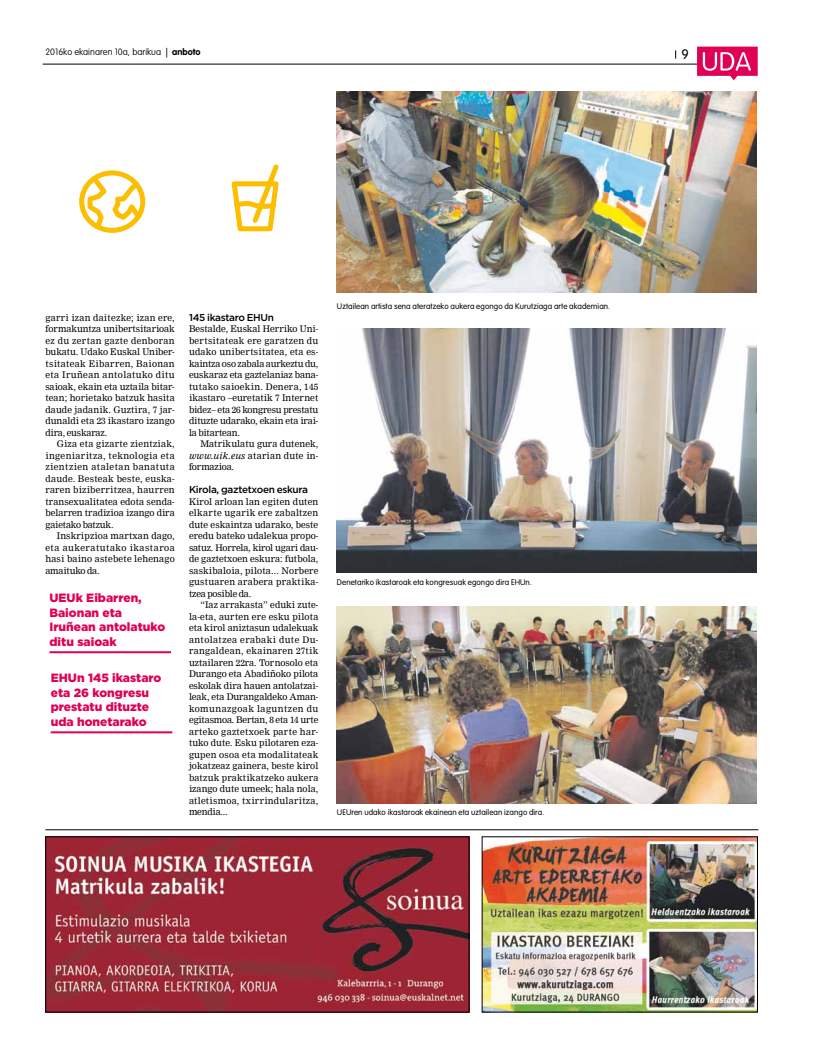
<style>
.page{position:relative;width:823px;height:1055px;background:#fff}
.page>*{position:absolute;margin:0;border:0;box-sizing:border-box;transform-origin:0 0}
.t1{font:300 13.7px "VAG Rounded";color:#000}
.t2{font:900 12px/14.4px "Gotham";color:#e00056}
.t3{font:500 10px "Gotham";letter-spacing:-.03em;color:#000}
.t4{font:100 9.1px "VAG Rounded";color:#000}
.t5{font:9px/11.5px "Nimrod";color:#000;text-align:justify}
.t6{font:300 8px "VAG Rounded";letter-spacing:.01em;color:#000}
.s1{font-weight:300}
.s2{font-weight:700}
.s3{font-style:italic}
</style>
<div class="page">
<img style="left:483px;top:838px;width:272px;height:172px">
<img style="left:47px;top:838px;width:420px;height:172px">
<div style="left:45px;top:836px;width:424px;height:176px;border:1px solid #000"></div>
<hr style="left:45px;top:829px;width:713px;height:1px;background:#000">
<hr style="left:43px;top:64px;width:711px;height:1px;background:#000">
<svg style="left:696px;top:47px;width:61px;height:33px"></svg>
<svg style="left:79px;top:170px;width:67px;height:63px"></svg>
<svg style="left:231px;top:164px;width:48px;height:68px"></svg>
<img style="left:336px;top:91px;width:420px;height:201px">
<img style="left:336px;top:328px;width:420px;height:244px">
<img style="left:336px;top:606px;width:420px;height:198px">
<hr style="left:49px;top:651px;width:122px;height:2px;background:#e00056">
<hr style="left:51px;top:731px;width:121px;height:2px;background:#e00056">
<p class="t4" style="left:45px;top:47px;width:157px">2016ko ekainaren 10a, barikua <span class="s1">|</span> <span class="s2">anboto</span></p>
<h1 class="t1" style="left:681px;top:46px;width:9px">9</h1>
<p class="t5" style="left:45px;top:312px;width:131px">garri izan daitezke; izan ere, formakuntza unibertsitarioak ez du zertan gazte denboran bukatu. Udako Euskal Uniber&shy;tsitateak Eibarren, Baionan eta Iruñean antolatuko ditu saioak, ekain eta uztaila bitar&shy;tean; horietako batzuk hasita daude jadanik. Guztira, 7 jar&shy;dunaldi eta 23 ikastaro izango dira, euskaraz.</p>
<p class="t5" style="left:45px;top:438px;width:131px;text-indent:11px">Giza eta gizarte zientziak, ingeniaritza, teknologia eta zientzien ataletan banatuta daude. Besteak beste, euska&shy;raren biziberritzea, haurren transexualitatea edota senda&shy;belarren tradizioa izango dira gaietako batzuk.</p>
<p class="t5" style="left:45px;top:530px;width:131px;text-indent:11px">Inskripzioa martxan dago, eta aukeratutako ikastaroa hasi baino astebete lehenago amaituko da.</p>
<h2 class="t2" style="left:49px;top:590px;width:117px">UEUk Eibarren,<br>Baionan eta<br>Iruñean antolatuko ditu saioak</h2>
<h2 class="t2" style="left:51px;top:671px;width:112px">EHUn 145 ikastaro eta 26 kongresu prestatu dituzte uda honetarako</h2>
<p class="t3" style="left:189px;top:310px;width:86px">145 ikastaro EHUn</p>
<p class="t5" style="left:189px;top:323px;width:131px">Bestalde, Euskal Herriko Uni&shy;bertsitateak ere garatzen du udako unibertsitatea, eta es&shy;kaintza oso zabala aurkeztu du, euskaraz eta gaztelaniaz bana&shy;tutako saioekin. Denera, 145 ikastaro –euretatik 7 Internet bidez– eta 26 kongresu prestatu dituzte udarako, ekain eta irai&shy;la bitartean.</p>
<p class="t5" style="left:189px;top:438px;width:131px;text-indent:11px">Matrikulatu gura dutenek, <span class="s3">www.uik.eus</span> atarian dute in&shy;formazioa.</p>
<p class="t3" style="left:189px;top:483px;width:120px">Kirola, gaztetxoen eskura</p>
<p class="t5" style="left:189px;top:496px;width:131px">Kirol arloan lan egiten duten elkarte ugarik ere zabaltzen dute eskaintza udarako, beste eredu bateko udalekua propo&shy;satuz. Horrela, kirol ugari dau&shy;de gaztetxoen eskura: futbola, saskibaloia, pilota... Norbere gustuaren arabera praktika&shy;tzea posible da.</p>
<p class="t5" style="left:189px;top:599px;width:131px;text-indent:11px">“Iaz arrakasta” eduki zute&shy;la-eta, aurten ere esku pilota eta kirol aniztasun udalekuak antolatzea erabaki dute Du&shy;rangaldean, ekainaren 27tik uztailaren 22ra. Tornosolo eta Durango eta Abadiñoko pilota eskolak dira hauen antolatzai&shy;leak, eta Durangaldeko Aman&shy;komunazgoak laguntzen du egitasmoa. Bertan, 8 eta 14 urte arteko gaztetxoek parte har&shy;tuko dute. Esku pilotaren eza&shy;gupen osoa eta modalitateak jokatzeaz gainera, beste kirol batzuk praktikatzeko aukera izango dute umeek; hala nola, atletismoa, txirrindularitza, mendia...</p>
<p class="t6" style="left:337px;top:302px;width:275px">Uztailean artista sena ateratzeko aukera egongo da Kurutziaga arte akademian.</p>
<p class="t6" style="left:337px;top:578px;width:196px">Denetariko ikastaroak eta kongresuak egongo dira EHUn.</p>
<p class="t6" style="left:337px;top:808px;width:209px">UEUren udako ikastaroak ekainean eta uztailean izango dira.</p>
</div>
